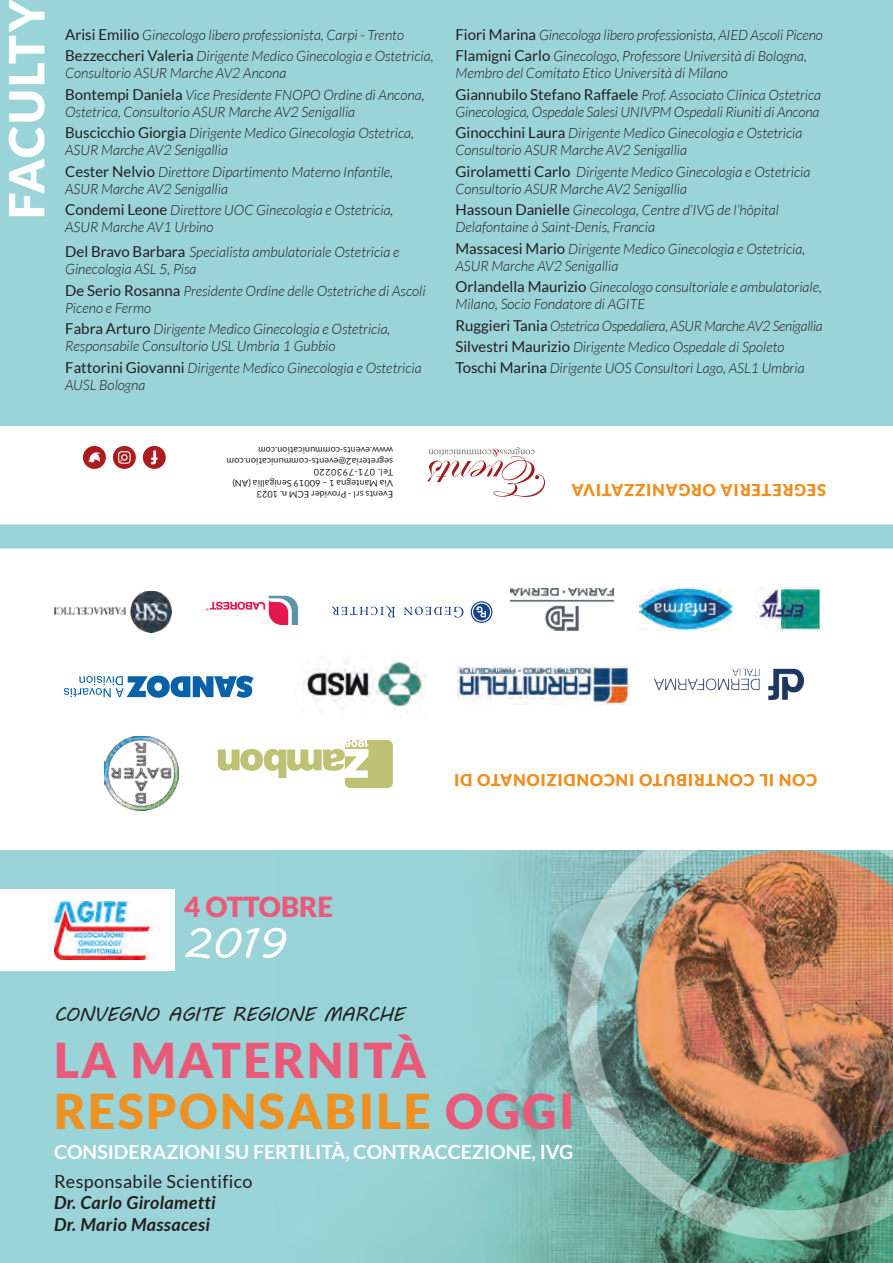
<style>
.page{position:relative;width:893px;height:1263px;background:#fff}
.page>*{position:absolute;margin:0;border:0;box-sizing:border-box;transform-origin:0 0}
.t1{font:900 48px/51px "Lato";letter-spacing:.05em;color:#e95978}
.t2{font:900 48px "Lato";letter-spacing:.035em;color:#fff}
.t3{font:42px "MV Boli";color:#fff}
.t4{font:900 27.6px "Lato";color:#eb5979}
.t5{font:700 19.5px "Lato";color:#fff}
.t6{font:19.5px "MV Boli";letter-spacing:-.02em;color:#231f20}
.t7{font:italic 700 18px/21.6px "Lato";letter-spacing:.02em;color:#231f20}
.t8{font:18px "Lato";letter-spacing:.02em;color:#231f20}
.t9{font:900 16.5px "Lato";letter-spacing:.05em;color:#ee8f22}
.t10{font:italic 300 14.25px/21.5px "Lato";color:#231f20}
.t11{font:9.15px/10.9px "Lato";letter-spacing:.01em;color:#231f20}
.s1{font-weight:400;font-style:normal;font-size:15px}
.s2{color:#ee9122}
</style>
<div class="page">
<div style="left:0;top:0;width:893px;height:425px;background:#9ad3d8"></div>
<img style="left:0;top:850px;width:893px;height:413px">
<img style="left:567px;top:850px;width:326px;height:390px">
<svg style="left:206px;top:596px;width:92px;height:29px"></svg>
<img style="left:295px;top:660px;width:131px;height:52px">
<img style="left:105px;top:737px;width:73px;height:74px">
<img style="left:655px;top:668px;width:149px;height:32px">
<svg style="left:218px;top:740px;width:175px;height:48px"></svg>
<img style="left:457px;top:667px;width:172px;height:37px">
<svg style="left:64px;top:676px;width:189px;height:22px"></svg>
<img style="left:755px;top:588px;width:65px;height:43px">
<img style="left:639px;top:588px;width:94px;height:43px">
<img style="left:510px;top:589px;width:103px;height:42px">
<img style="left:54px;top:592px;width:117px;height:40px">
<svg style="left:428px;top:447px;width:117px;height:50px"></svg>
<svg style="left:0;top:524px;width:893px;height:25px;background:#9dd4d9"></svg>
<svg style="left:331px;top:601px;width:161px;height:22px"></svg>
<svg style="left:83px;top:446px;width:23px;height:23px"></svg>
<svg style="left:143px;top:446px;width:23px;height:23px"></svg>
<svg style="left:113px;top:446px;width:23px;height:23px"></svg>
<div style="left:0;top:889px;width:174px;height:82px;background:#fff"></div>
<img style="left:54px;top:901px;width:101px;height:58px">
<h1 class="t2" style="left:-1px;top:219px;width:222px;rotate:-90deg">FACULTY</h1>
<p class="t10" style="left:65px;top:24px;width:370px"><span class="s1">Arisi Emilio</span> Ginecologo libero professionista, Carpi - Trento<br><span class="s1">Bezzeccheri Valeria</span> Dirigente Medico Ginecologia e Ostetricia,</p>
<p class="t10" style="left:65px;top:63px;width:361px">Consultorio ASUR Marche AV2 Ancona<br><span class="s1">Bontempi Daniela</span> Vice Presidente FNOPO Ordine di Ancona,</p>
<p class="t10" style="left:65px;top:101px;width:350px">Ostetrica, Consultorio ASUR Marche AV2 Senigallia<br><span class="s1">Buscicchio Giorgia</span> Dirigente Medico Ginecologia Ostetrica,</p>
<p class="t10" style="left:65px;top:140px;width:329px">ASUR Marche AV2 Senigallia<br><span class="s1">Cester Nelvio</span> Direttore Dipartimento Materno Infantile,</p>
<p class="t10" style="left:65px;top:178px;width:330px">ASUR Marche AV2 Senigallia<br><span class="s1">Condemi Leone</span> Direttore UOC Ginecologia e Ostetricia,</p>
<p class="t10" style="left:65px;top:215px;width:336px;line-height:25px">ASUR Marche AV1 Urbino<br><span class="s1">Del Bravo Barbara</span> Specialista ambulatoriale Ostetricia e</p>
<p class="t10" style="left:65px;top:259px;width:362px">Ginecologia ASL 5, Pisa<br><span class="s1">De Serio Rosanna</span> Presidente Ordine delle Ostetriche di Ascoli</p>
<p class="t10" style="left:65px;top:298px;width:327px">Piceno e Fermo<br><span class="s1">Fabra Arturo</span> Dirigente Medico Ginecologia e Ostetricia,</p>
<p class="t10" style="left:65px;top:336px;width:358px">Responsabile Consultorio USL Umbria 1 Gubbio<br><span class="s1">Fattorini Giovanni</span> Dirigente Medico Ginecologia e Ostetricia</p>
<p class="t10" style="left:65px;top:375px;width:82px">AUSL Bologna</p>
<p class="t11" style="left:393px;top:500px;width:168px;rotate:-180deg">Events srl - Provider ECM n. 1023<br>Via Mantegna 1 – 60019 Senigallia (AN)<br>Tel. 071-7930220 segreteria2@events-communication.com www.events-communication.com</p>
<p class="t10" style="left:455px;top:24px;width:369px"><span class="s1">Fiori Marina</span> Ginecologa libero professionista, AIED Ascoli Piceno<br><span class="s1">Flamigni Carlo</span> Ginecologo, Professore Università di Bologna,</p>
<p class="t10" style="left:455px;top:63px;width:367px">Membro del Comitato Etico Università di Milano<br><span class="s1">Giannubilo Stefano Raffaele</span> Prof. Associato Clinica Ostetrica</p>
<p class="t10" style="left:455px;top:101px;width:366px">Ginecologica, Ospedale Salesi UNIVPM Ospedali Riuniti di Ancona<br><span class="s1">Ginocchini Laura</span> Dirigente Medico Ginecologia e Ostetricia</p>
<p class="t10" style="left:455px;top:140px;width:356px">Consultorio ASUR Marche AV2 Senigallia<br><span class="s1">Girolametti Carlo</span> Dirigente Medico Ginecologia e Ostetricia</p>
<p class="t10" style="left:455px;top:178px;width:325px">Consultorio ASUR Marche AV2 Senigallia<br><span class="s1">Hassoun Danielle</span> Ginecologa, Centre d’IVG de l’hôpital</p>
<p class="t10" style="left:455px;top:217px;width:351px">Delafontaine à Saint-Denis, Francia<br><span class="s1">Massacesi Mario</span> Dirigente Medico Ginecologia e Ostetricia,</p>
<p class="t10" style="left:455px;top:255px;width:368px">ASUR Marche AV2 Senigallia<br><span class="s1">Orlandella Maurizio</span> Ginecologo consultoriale e ambulatoriale,</p>
<p class="t10" style="left:455px;top:294px;width:369px">Milano, Socio Fondatore di AGITE<br><span class="s1">Ruggieri Tania</span> Ostetrica Ospedaliera, ASUR Marche AV2 Senigallia <span class="s1">Silvestri Maurizio</span> Dirigente Medico Ospedale di Spoleto <span class="s1">Toschi Marina</span> Dirigente UOS Consultori Lago, ASL1 Umbria</p>
<p class="t9" style="left:826px;top:499px;width:256px;rotate:-180deg">SEGRETERIA ORGANIZZATIVA</p>
<h3 class="t4" style="left:184px;top:891px;width:150px">4 OTTOBRE</h3>
<h2 class="t3" style="left:184px;top:915px;width:104px">2019</h2>
<p class="t9" style="left:817px;top:790px;width:364px;rotate:-180deg">CON IL CONTRIBUTO INCONDIZIONATO DI</p>
<h3 class="t6" style="left:54px;top:1000px;width:352px">CONVEGNO AGITE REGIONE MARCHE</h3>
<h1 class="t1" style="left:54px;top:1034px;width:522px">LA MATERNITÀ<br><span class="s2">RESPONSABILE</span> OGGI</h1>
<h3 class="t5" style="left:54px;top:1141px;width:521px">CONSIDERAZIONI SU FERTILITÀ, CONTRACCEZIONE, IVG</h3>
<p class="t8" style="left:54px;top:1171px;width:200px">Responsabile Scientifico</p>
<p class="t7" style="left:54px;top:1192px;width:163px">Dr. Carlo Girolametti<br>Dr. Mario Massacesi</p>
</div>
